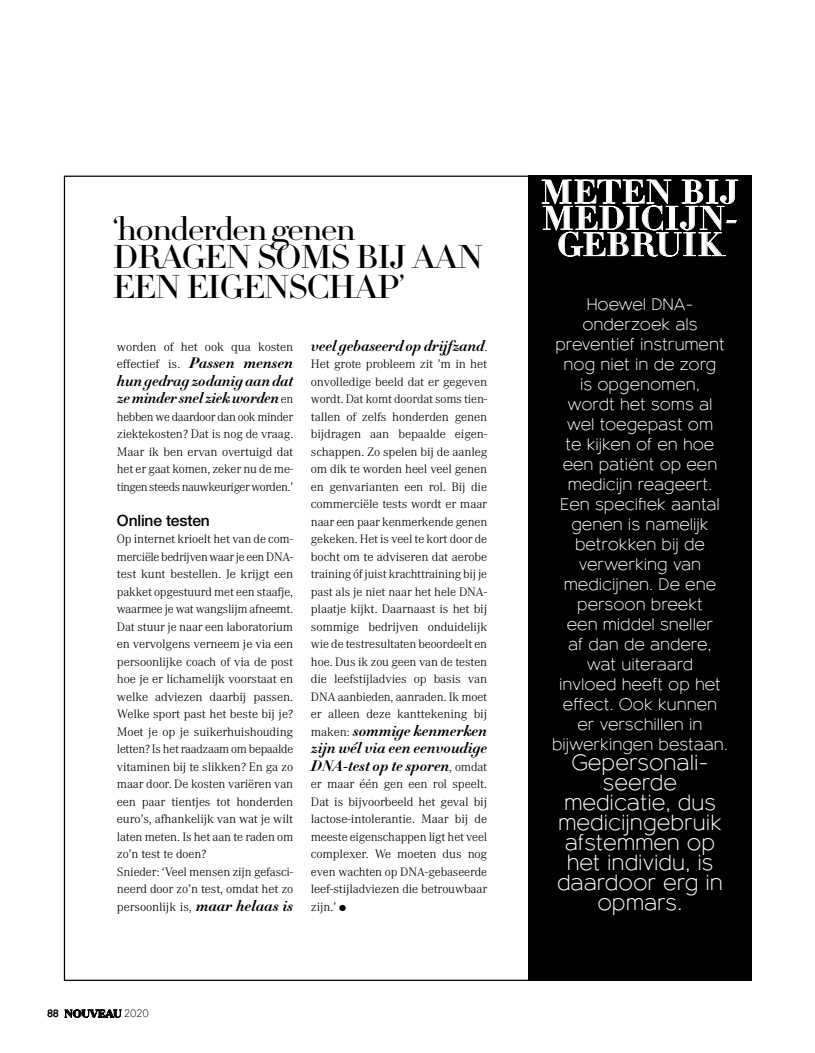
<style>
.page{position:relative;width:815px;height:1053px;background:#fff}
.page>*{position:absolute;margin:0;border:0;box-sizing:border-box;transform-origin:0 0}
.t1{font:300 32.5px/28.8px "HTF Didot L16";letter-spacing:-.04em;color:#000;scale:1.13 1}
.t2{font:700 32.5px/26.2px "HTF Didot B64";letter-spacing:.015em;color:#fff;text-align:center;scale:1.1 1}
.t3{font:300 21.25px/20px "Bambino New";color:#fff;text-align:center}
.t4{font:300 16.25px/20px "Bambino New";color:#fff;text-align:center}
.t5{font:500 15.62px "Helvetica Neue LT Std";letter-spacing:-.015em;color:#000}
.t6{font:italic 700 15px/17.5px "HTF Didot B06";letter-spacing:-.01em;color:#000;scale:1.04 1}
.t7{font:italic 700 15px/17.5px "HTF Didot B06";letter-spacing:-.01em;color:#000;text-align:justify;scale:1.06 1}
.t8{font:900 13.38px "Revista";letter-spacing:-.005em;color:#000}
.t9{font:12px/17.5px "Corporate ABQ Light";letter-spacing:-.01em;color:#000;text-align:justify;scale:1.06 1}
.t10{font:12px/17.5px "Corporate ABQ Light";letter-spacing:-.01em;color:#000;scale:1.04 1}
.t11{font:12px/17.5px "Corporate ABQ Light";letter-spacing:-.01em;color:#000;text-align:justify}
.s1{font-family:"HTF Didot B06";font-weight:700;font-style:italic;font-size:15px}
.s2{font-family:"Corporate ABQ Light";font-weight:400;font-style:normal;font-size:12px}
.s3{font-family:"Bambino New";font-weight:700;font-size:10.38px}
.s4{font-family:"Bambino New";font-weight:300;font-size:10.38px}
</style>
<div class="page">
<div style="left:528px;top:175px;width:223px;height:805px;background:#000"></div>
<svg style="left:542px;top:179px;width:196px;height:77px"></svg>
<svg style="left:65px;top:1009px;width:56px;height:8px"></svg>
<h1 class="t1" style="left:112px;top:214px;width:330px">‘honderden genen<br>DRAGEN SOMS BIJ AAN<br>EEN EIGENSCHAP’</h1>
<p class="t9" style="left:117px;top:338px;width:168px">worden of het ook qua kosten effectief is. <span class="s1">Passen mensen</span></p>
<p class="t6" style="left:117px;top:371px;width:171px">hun gedrag zodanig aan dat ze minder snel ziek worden <span class="s2">en</span></p>
<p class="t11" style="left:117px;top:408px;width:178px">hebben we daardoor dan ook minder ziektekosten? Dat is nog de vraag.<br>Maar ik ben ervan overtuigd dat het er gaat komen, zeker nu de me&shy;tingen steeds nauwkeuriger worden.’</p>
<h3 class="t5" style="left:117px;top:511px;width:94px">Online testen</h3>
<p class="t10" style="left:117px;top:530px;width:171px">Op internet krioelt het van de com&shy;merciële bedrijven waar je een DNA&shy;test kunt bestellen. Je krijgt een pakket opgestuurd met een staafje, waarmee je wat wangslijm afneemt.<br>Dat stuur je naar een laboratorium en vervolgens verneem je via een persoonlijke coach of via de post hoe je er lichamelijk voorstaat en welke adviezen daarbij passen.<br>Welke sport past het beste bij je?<br>Moet je op je suikerhuishouding letten? Is het raadzaam om bepaalde vitaminen bij te slikken? En ga zo maar door. De kosten variëren van een paar tientjes tot honderden euro’s, afhankelijk van wat je wilt laten meten. Is het aan te raden om zo’n test te doen?<br>Snieder: ‘Veel mensen zijn gefasci&shy;neerd door zo’n test, omdat het zo persoonlijk is, <span class="s1">maar helaas is</span></p>
<p class="t6" style="left:311px;top:336px;width:171px">veel gebaseerd op drijfzand<span class="s2">.</span></p>
<p class="t9" style="left:311px;top:355px;width:168px">Het grote probleem zit ’m in het onvolledige beeld dat er gegeven wordt. Dat komt doordat soms tien&shy;tallen of zelfs honderden genen bijdragen aan bepaalde eigen&shy;schappen. Zo spelen bij de aanleg om dik te worden heel veel genen en genvarianten een rol. Bij die commerciële tests wordt er maar naar een paar kenmerkende genen gekeken. Het is veel te kort door de bocht om te adviseren dat aerobe training óf juist krachttraining bij je past als je niet naar het hele DNA&shy;plaatje kijkt. Daarnaast is het bij sommige bedrijven onduidelijk wie de testresultaten beoordeelt en hoe. Dus ik zou geen van de testen die leefstijladvies op basis van DNA aanbieden, aanraden. Ik moet er alleen deze kanttekening bij</p>
<p class="t7" style="left:311px;top:721px;width:168px"><span class="s2">maken:</span> sommige kenmerken zijn wél via een eenvoudige DNA-test op te sporen<span class="s2">, omdat</span></p>
<p class="t9" style="left:311px;top:775px;width:168px">er maar één gen een rol speelt.<br>Dat is bijvoorbeeld het geval bij lactose-intolerantie. Maar bij de meeste eigenschappen ligt het veel complexer. We moeten dus nog even wachten op DNA-gebaseerde leef-stijladviezen die betrouwbaar zijn.’ ●</p>
<p class="t8" style="left:47px;top:1005px;width:103px"><span class="s3">88</span> nouveau <span class="s4">2020</span></p>
<h1 class="t2" style="left:541px;top:178px;width:181px">METEN BIJ<br>MEDICIJN-<br>GEBRUIK</h1>
<p class="t4" style="left:552px;top:292px;width:177px">Hoewel DNA&shy;onderzoek als preventief instrument nog niet in de zorg<br>is opgenomen,<br>wordt het soms al wel toegepast om<br>te kijken of en hoe een patiënt op een medicijn reageert.<br>Een specifiek aantal genen is namelijk betrokken bij de verwerking van medicijnen. De ene persoon breekt<br>een middel sneller<br>af dan de andere, wat uiteraard<br>invloed heeft op het effect. Ook kunnen<br>er verschillen in bijwerkingen bestaan.</p>
<h2 class="t3" style="left:557px;top:750px;width:168px">Gepersonali&shy;seerde medicatie, dus medicijngebruik afstemmen op het individu, is daardoor erg in opmars.</h2>
</div>
